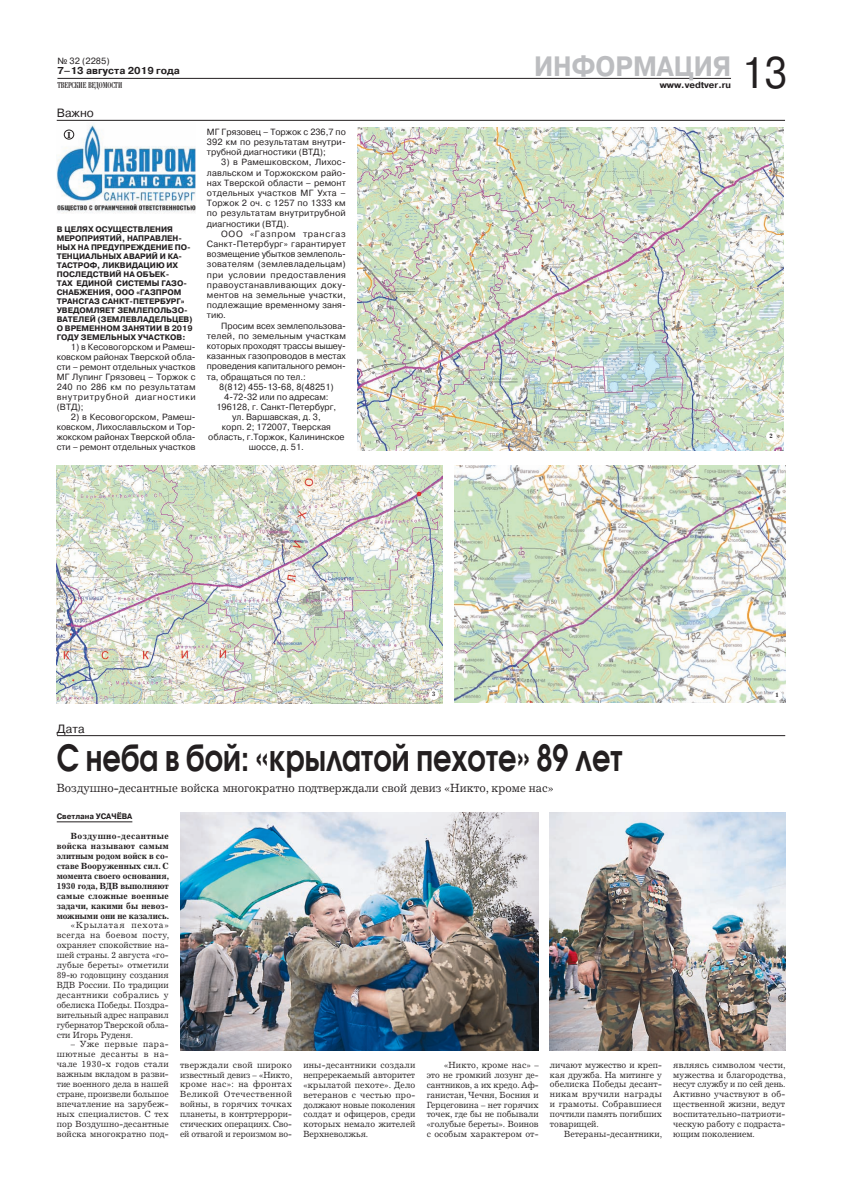
<style>
.page{position:relative;width:842px;height:1191px;background:#fff}
.page>*{position:absolute;margin:0;border:0;box-sizing:border-box;transform-origin:0 0}
.t1{font:44px "Pragmatica C";color:#231f20;scale:.9 1}
.t2{font:600 36px "Avant Garde Gothic C";color:#231f20;scale:.8 1}
.t3{font:700 28px "Pragmatica C";color:#bcbdc0;scale:.9 1}
.t4{font:12px "Excelsior Cyr Upright";color:#231f20;scale:.95 1}
.t5{font:12px "Pragmatica C";color:#231f20}
.t6{font:700 10px "Pragmatica C";color:#231f20}
.t7{font:9px/9.9px "Excelsior Cyr Upright";letter-spacing:.005em;color:#231f20;text-align:justify;scale:.96 1}
.t8{font:9px/10px "Pragmatica C";letter-spacing:.01em;color:#231f20;text-align:justify}
.t9{font:9px "Excelsior Cyr Upright";letter-spacing:.005em;color:#231f20;scale:.95 1}
.t10{font:700 9px "Excelsior Cyr";color:#231f20;scale:.95 1}
.t11{font:9px "Excelsior Cyr Upright";letter-spacing:.005em;color:#231f20;scale:.94 1}
.t12{font:700 9px "Excelsior Cyr";color:#231f20;scale:.94 1}
.t13{font:9px "Excelsior Cyr Upright";letter-spacing:.035em;color:#231f20;scale:.96 1}
.t14{font:9px "Pragmatica C";letter-spacing:-.01em;color:#231f20}
.t15{font:9px "Pragmatica C";letter-spacing:.04em;color:#231f20}
.t16{font:9px "Pragmatica C";letter-spacing:.045em;color:#231f20}
.t17{font:9px "Excelsior Cyr Upright";letter-spacing:.045em;color:#231f20;scale:.96 1}
.t18{font:9px "Excelsior Cyr Upright";letter-spacing:.025em;color:#231f20;scale:.96 1}
.t19{font:9px "Pragmatica C";letter-spacing:.08em;color:#231f20}
.t20{font:700 9px "Excelsior Cyr";letter-spacing:.025em;color:#231f20;scale:.96 1}
.t21{font:700 9px "Excelsior Cyr";letter-spacing:.02em;color:#231f20;scale:.96 1}
.t22{font:700 9px "Excelsior Cyr";letter-spacing:.04em;color:#231f20;scale:.96 1}
.t23{font:9px "Bodoni Cond C";color:#231f20;scale:.85 1}
.t24{font:9px "Excelsior Cyr Upright";letter-spacing:.075em;color:#231f20;scale:.96 1}
.t25{font:700 9px "Pragmatica C";color:#231f20}
.t26{font:700 8.7px "Excelsior Cyr";color:#231f20;scale:.95 1}
.t27{font:700 8px/9px "Pragmatica C";color:#231f20}
.t28{font:700 8px "Pragmatica C";color:#231f20;scale:.95 1}
.t29{font:700 6.4px "Excelsior Cyr";color:#231f20;scale:.95 1}
</style>
<div class="page">
<img style="left:358px;top:128px;width:425px;height:322px">
<div style="left:766px;top:431px;width:10px;height:11px;background:#fff;border-radius:50%"></div>
<hr style="left:57px;top:78px;width:674px;height:1px;background:#231f20">
<img style="left:57px;top:125px;width:139px;height:88px">
<div style="left:64px;top:130px;width:10px;height:9px;border:1px solid #231f20;border-radius:50%"></div>
<img style="left:454px;top:465px;width:331px;height:237px">
<div style="left:772px;top:690px;width:10px;height:11px;background:#fff;border-radius:50%"></div>
<img style="left:57px;top:465px;width:386px;height:238px">
<div style="left:429px;top:690px;width:10px;height:10px;background:#fff;border-radius:50%"></div>
<hr style="left:57px;top:735px;width:728px;height:1px;background:#231f20">
<hr style="left:57px;top:120px;width:728px;height:1px;background:#231f20">
<hr style="left:57px;top:822px;width:75px;height:1px;background:#231f20">
<img style="left:180px;top:813px;width:359px;height:238px">
<img style="left:550px;top:813px;width:235px;height:238px">
<p class="t8" style="left:57px;top:56px;width:54px">№ 32 (2285)</p>
<p class="t6" style="left:57px;top:65px;width:124px">7–13 августа 2019 года</p>
<p class="t23" style="left:57px;top:80px;width:78px">ТВЕРСКИЕ ВЕДОМОСТИ</p>
<p class="t5" style="left:57px;top:107px;width:39px">Важно</p>
<p class="t26" style="left:67px;top:132px;width:5px">I</p>
<p class="t27" style="left:57px;top:225px;width:137px">В ЦЕЛЯХ ОСУЩЕСТВЛЕНИЯ<br>МЕРОПРИЯТИЙ, НАПРАВЛЕН-<br>НЫХ НА ПРЕДУПРЕЖДЕНИЕ ПО-<br>ТЕНЦИАЛЬНЫХ АВАРИЙ И КА-<br>ТАСТРОФ, ЛИКВИДАЦИЮ ИХ<br>ПОСЛЕДСТВИЙ НА ОБЪЕК-<br>ТАХ ЕДИНОЙ СИСТЕМЫ ГАЗО-<br>СНАБЖЕНИЯ, ООО «ГАЗПРОМ<br>ТРАНСГАЗ САНКТ-ПЕТЕРБУРГ»<br>УВЕДОМЛЯЕТ ЗЕМЛЕПОЛЬЗО-<br>ВАТЕЛЕЙ (ЗЕМЛЕВЛАДЕЛЬЦЕВ)<br>О ВРЕМЕННОМ ЗАНЯТИИ В 2019<br>ГОДУ ЗЕМЕЛЬНЫХ УЧАСТКОВ:</p>
<p class="t8" style="left:57px;top:342px;width:140px;text-indent:14px">1) в Кесовогорском и Рамеш&shy;ковском районах Тверской обла&shy;сти – ремонт отдельных участков МГ Лупинг Грязовец – Торжок с 240 по 286 км по результатам внутритрубной диагностики (ВТД);</p>
<p class="t8" style="left:57px;top:412px;width:140px;text-indent:14px">2) в Кесовогорском, Рамеш&shy;ковском, Лихославльском и Тор&shy;жокском районах Тверской обла&shy;сти – ремонт отдельных участков</p>
<p class="t8" style="left:207px;top:127px;width:140px">МГ Грязовец – Торжок с 236,7 по 392 км по результатам внутри&shy;трубной диагностики (ВТД);</p>
<p class="t8" style="left:221px;top:157px;width:126px">3) в Рамешковском, Лихос-</p>
<p class="t8" style="left:207px;top:168px;width:140px">лавльском и Торжокском райо-</p>
<p class="t8" style="left:207px;top:178px;width:140px">нах Тверской области – ремонт</p>
<p class="t8" style="left:207px;top:188px;width:140px">отдельных участков МГ Ухта –</p>
<p class="t8" style="left:207px;top:198px;width:140px">Торжок 2 оч. с 1257 по 1333 км</p>
<p class="t8" style="left:207px;top:208px;width:140px">по результатам внутритрубной</p>
<p class="t8" style="left:207px;top:219px;width:84px">диагностики (ВТД).</p>
<p class="t19" style="left:221px;top:229px;width:126px">ООО «Газпром трансгаз</p>
<p class="t8" style="left:207px;top:239px;width:140px">Санкт-Петербург» гарантирует</p>
<p class="t8" style="left:207px;top:249px;width:140px">возмещение убытков землеполь-</p>
<p class="t8" style="left:207px;top:259px;width:140px">зователям (землевладельцам)</p>
<p class="t16" style="left:207px;top:270px;width:140px">при условии предоставления</p>
<p class="t15" style="left:207px;top:280px;width:140px">правоустанавливающих доку-</p>
<p class="t8" style="left:207px;top:290px;width:140px">ментов на земельные участки,</p>
<p class="t8" style="left:207px;top:300px;width:140px">подлежащие временному заня-</p>
<p class="t8" style="left:207px;top:310px;width:20px">тию.</p>
<p class="t8" style="left:221px;top:321px;width:126px">Просим всех землепользова-</p>
<p class="t8" style="left:207px;top:331px;width:140px">телей, по земельным участкам</p>
<p class="t8" style="left:207px;top:341px;width:140px">которых проходят трассы вышеу-</p>
<p class="t8" style="left:207px;top:351px;width:140px">казанных газопроводов в местах</p>
<p class="t14" style="left:207px;top:361px;width:140px">проведения капитального ремон-</p>
<p class="t8" style="left:207px;top:372px;width:100px">та, обращаться по тел.:</p>
<p class="t8" style="left:219px;top:382px;width:116px">8(812) 455-13-68, 8(48251)</p>
<p class="t8" style="left:224px;top:392px;width:106px">4-72-32 или по адресам:</p>
<p class="t8" style="left:217px;top:402px;width:121px">196128, г. Санкт-Петербург,</p>
<p class="t8" style="left:232px;top:412px;width:90px">ул. Варшавская, д. 3,</p>
<p class="t8" style="left:222px;top:422px;width:110px">корп. 2; 172007, Тверская</p>
<p class="t8" style="left:208px;top:432px;width:138px">область, г.Торжок, Калининское</p>
<p class="t8" style="left:249px;top:442px;width:57px">шоссе, д. 51.</p>
<p class="t3" style="left:534px;top:52px;width:221px">ИНФОРМАЦИЯ</p>
<p class="t25" style="left:660px;top:80px;width:73px">www.vedtver.ru</p>
<p class="t1" style="left:741px;top:50px;width:52px">13</p>
<p class="t29" style="left:769px;top:434px;width:5px">2</p>
<p class="t5" style="left:57px;top:722px;width:29px">Дата</p>
<p class="t29" style="left:432px;top:692px;width:5px">3</p>
<p class="t29" style="left:776px;top:693px;width:5px">1</p>
<p class="t2" style="left:57px;top:736px;width:709px">С неба в бой: «крылатой пехоте» 89 лет</p>
<p class="t4" style="left:57px;top:784px;width:525px">Воздушно-десантные войска многократно подтверждали свой девиз «Никто, кроме нас»</p>
<p class="t28" style="left:57px;top:812px;width:81px">Светлана УСАЧЁВА</p>
<p class="t22" style="left:71px;top:833px;width:103px">Воздушно-десантные</p>
<p class="t20" style="left:57px;top:843px;width:118px">войска называют самым</p>
<p class="t12" style="left:57px;top:853px;width:121px">элитным родом войск в со-</p>
<p class="t10" style="left:57px;top:863px;width:119px">ставе Вооруженных сил. С</p>
<p class="t10" style="left:57px;top:873px;width:120px">момента своего основания,</p>
<p class="t10" style="left:57px;top:883px;width:119px">1930 года, ВДВ выполняют</p>
<p class="t21" style="left:57px;top:893px;width:118px">самые сложные военные</p>
<p class="t10" style="left:57px;top:902px;width:119px">задачи, какими бы невоз-</p>
<p class="t12" style="left:57px;top:912px;width:121px">можными они не казались.</p>
<p class="t24" style="left:71px;top:922px;width:103px">«Крылатая пехота»</p>
<p class="t17" style="left:57px;top:932px;width:119px">всегда на боевом посту,</p>
<p class="t9" style="left:57px;top:942px;width:119px">охраняет спокойствие на-</p>
<p class="t9" style="left:57px;top:952px;width:119px">шей страны. 2 августа «го-</p>
<p class="t18" style="left:57px;top:962px;width:118px">лубые береты» отметили</p>
<p class="t9" style="left:57px;top:972px;width:119px">89-ю годовщину создания</p>
<p class="t9" style="left:57px;top:982px;width:119px">ВДВ России. По традиции</p>
<p class="t13" style="left:57px;top:992px;width:118px">десантники собрались у</p>
<p class="t9" style="left:57px;top:1002px;width:119px">обелиска Победы. Поздра-</p>
<p class="t11" style="left:57px;top:1012px;width:121px">вительный адрес направил</p>
<p class="t11" style="left:57px;top:1021px;width:121px">губернатор Тверской обла-</p>
<p class="t9" style="left:57px;top:1031px;width:82px">сти Игорь Руденя.</p>
<p class="t7" style="left:57px;top:1040px;width:118px;text-indent:14px">– Уже первые пара&shy;шютные десанты в на&shy;чале 1930-х годов стали важным вкладом в разви&shy;тие военного дела в нашей стране, произвели большое впечатление на зарубеж&shy;ных специалистов. С тех пор Воздушно-десантные войска многократно под-</p>
<p class="t7" style="left:180px;top:1061px;width:119px">тверждали свой широко известный девиз – «Никто, кроме нас»: на фронтах Великой Отечественной войны, в горячих точках планеты, в контртеррори&shy;стических операциях. Сво&shy;ей отвагой и героизмом во-</p>
<p class="t7" style="left:303px;top:1061px;width:118px">ины-десантники создали непререкаемый авторитет «крылатой пехоте». Дело ветеранов с честью про&shy;должают новые поколения солдат и офицеров, среди которых немало жителей Верхневолжья.</p>
<p class="t9" style="left:550px;top:1061px;width:119px">личают мужество и креп-</p>
<p class="t7" style="left:427px;top:1061px;width:118px;text-indent:17px">«Никто, кроме нас» – это не громкий лозунг де&shy;сантников, а их кредо. Аф&shy;ганистан, Чечня, Босния и Герцеговина – нет горячих точек, где бы не побывали «голубые береты». Воинов с особым характером от-</p>
<p class="t9" style="left:550px;top:1071px;width:119px">кая дружба. На митинге у</p>
<p class="t7" style="left:550px;top:1080px;width:118px">обелиска Победы десант-</p>
<p class="t13" style="left:550px;top:1091px;width:118px">никам вручили награды</p>
<p class="t7" style="left:550px;top:1100px;width:118px">и грамоты. Собравшиеся</p>
<p class="t9" style="left:550px;top:1111px;width:119px">почтили память погибших</p>
<p class="t9" style="left:550px;top:1121px;width:53px">товарищей.</p>
<p class="t7" style="left:564px;top:1130px;width:104px">Ветераны-десантники,</p>
<p class="t7" style="left:673px;top:1061px;width:119px">являясь символом чести, мужества и благородства, несут службу и по сей день.<br>Активно участвуют в об&shy;щественной жизни, ведут воспитательно-патриоти&shy;ческую работу с подраста&shy;ющим поколением.</p>
</div>
